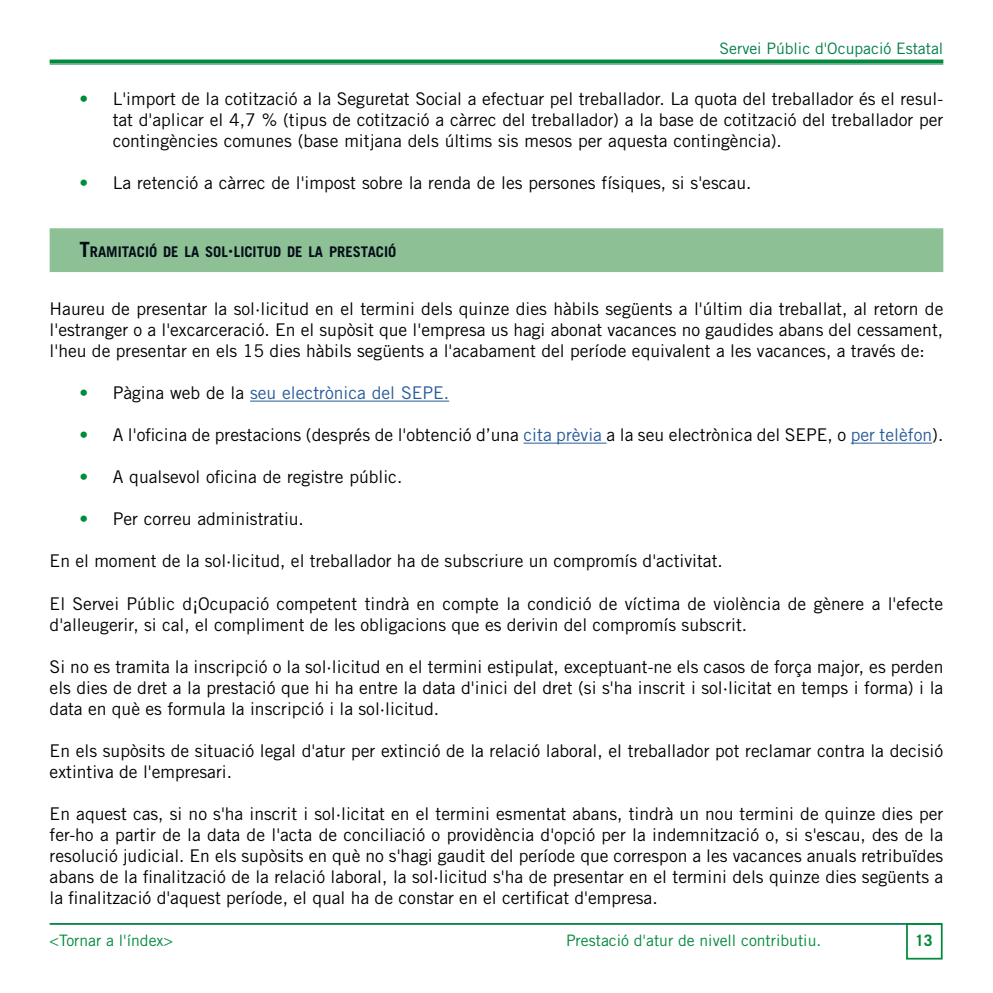
<style>
.page{position:relative;width:993px;height:993px;background:#fff}
.page>*{position:absolute;margin:0;border:0;box-sizing:border-box;transform-origin:0 0}
.t1{font:17.5px/21px "Trade Gothic LT Std";color:#000;text-align:justify}
.t2{font:17.5px "Trade Gothic LT Std";color:#275b9b}
.t3{font:15.75px "Trade Gothic LT Std";color:#008a3c}
.t4{font:15.75px "Trade Gothic LT Std";color:#007e48}
.t5{font:700 15.75px "Trade Gothic LT Std";color:#008a3c}
.t6{font:700 14.7px "Trade Gothic LT Std";color:#030d18}
.s1{color:#008a3c}
.s2{font-size:21px}
.s3{color:#000}
.s4{color:#275b9b}
</style>
<div class="page">
<hr style="left:50px;top:922px;width:891px;height:2px;background:#007e48">
<div style="left:905px;top:922px;width:37px;height:37px;border:2px solid #008a3c"></div>
<svg style="left:50px;top:59px;width:893px;height:4px;fill:#008a3c"></svg>
<hr style="left:50px;top:63px;width:893px;height:2px;background:#62aa88">
<div style="left:50px;top:228px;width:893px;height:44px;background:#8dc095"></div>
<hr style="left:250px;top:400px;width:199px;height:1px;background:#275b9b">
<hr style="left:523px;top:442px;width:83px;height:1px;background:#275b9b">
<hr style="left:850px;top:442px;width:81px;height:1px;background:#275b9b">
<p class="t4" style="left:719px;top:39px;width:225px">Servei Públic d'Ocupació Estatal</p>
<p class="t1" style="left:113px;top:88px;width:831px;text-indent:-33px"><span class="s1">•</span> L'import de la cotització a la Seguretat Social a efectuar pel treballador. La quota del treballador és el resul&shy;tat d'aplicar el 4,7 % (tipus de cotització a càrrec del treballador) a la base de cotització del treballador per contingències comunes (base mitjana dels últims sis mesos per aquesta contingència).</p>
<p class="t1" style="left:79px;top:172px;width:673px"><span class="s1">•</span> La retenció a càrrec de l'impost sobre la renda de les persones físiques, si s'escau.</p>
<p class="t6" style="left:79px;top:243px;width:318px"><span class="s2">T</span>RAMITACIÓ DE LA SOL<span class="s2">·</span>LICITUD DE LA PRESTACIÓ</p>
<p class="t1" style="left:50px;top:298px;width:895px">Haureu de presentar la sol·licitud en el termini dels quinze dies hàbils següents a l'últim dia treballat, al retorn de l'estranger o a l'excarceració. En el supòsit que l'empresa us hagi abonat vacances no gaudides abans del cessament, l'heu de presentar en els 15 dies hàbils següents a l'acabament del període equivalent a les vacances, a través de:</p>
<p class="t2" style="left:79px;top:382px;width:371px"><span class="s1">•</span> <span class="s3">Pàgina web de la</span> seu electrònica del SEPE.</p>
<p class="t1" style="left:79px;top:424px;width:865px"><span class="s1">•</span> A l'oficina de prestacions (després de l'obtenció d’una <span class="s4">cita prèvia</span> a la seu electrònica del SEPE, o <span class="s4">per telèfon</span>).</p>
<p class="t1" style="left:79px;top:466px;width:324px"><span class="s1">•</span> A qualsevol oficina de registre públic.</p>
<p class="t1" style="left:79px;top:508px;width:226px"><span class="s1">•</span> Per correu administratiu.</p>
<p class="t1" style="left:50px;top:550px;width:674px">En el moment de la sol·licitud, el treballador ha de subscriure un compromís d'activitat.</p>
<p class="t1" style="left:50px;top:592px;width:894px">El Servei Públic d¡Ocupació competent tindrà en compte la condició de víctima de violència de gènere a l'efecte d'alleugerir, si cal, el compliment de les obligacions que es derivin del compromís subscrit.</p>
<p class="t1" style="left:50px;top:655px;width:895px">Si no es tramita la inscripció o la sol·licitud en el termini estipulat, exceptuant-ne els casos de força major, es perden els dies de dret a la prestació que hi ha entre la data d'inici del dret (si s'ha inscrit i sol·licitat en temps i forma) i la data en què es formula la inscripció i la sol·licitud.</p>
<p class="t1" style="left:50px;top:739px;width:894px">En els supòsits de situació legal d'atur per extinció de la relació laboral, el treballador pot reclamar contra la decisió extintiva de l'empresari.</p>
<p class="t1" style="left:50px;top:802px;width:894px">En aquest cas, si no s'ha inscrit i sol·licitat en el termini esmentat abans, tindrà un nou termini de quinze dies per fer-ho a partir de la data de l'acta de conciliació o providència d'opció per la indemnització o, si s'escau, des de la resolució judicial. En els supòsits en què no s'hagi gaudit del període que correspon a les vacances anuals retribuïdes abans de la finalització de la relació laboral, la sol·licitud s'ha de presentar en el termini dels quinze dies següents a la finalització d'aquest període, el qual ha de constar en el certificat d'empresa.</p>
<p class="t3" style="left:50px;top:930px;width:125px">&lt;Tornar a l'índex&gt;</p>
<p class="t5" style="left:914px;top:930px;width:19px">13</p>
<p class="t3" style="left:566px;top:930px;width:257px">Prestació d'atur de nivell contributiu.</p>
</div>
